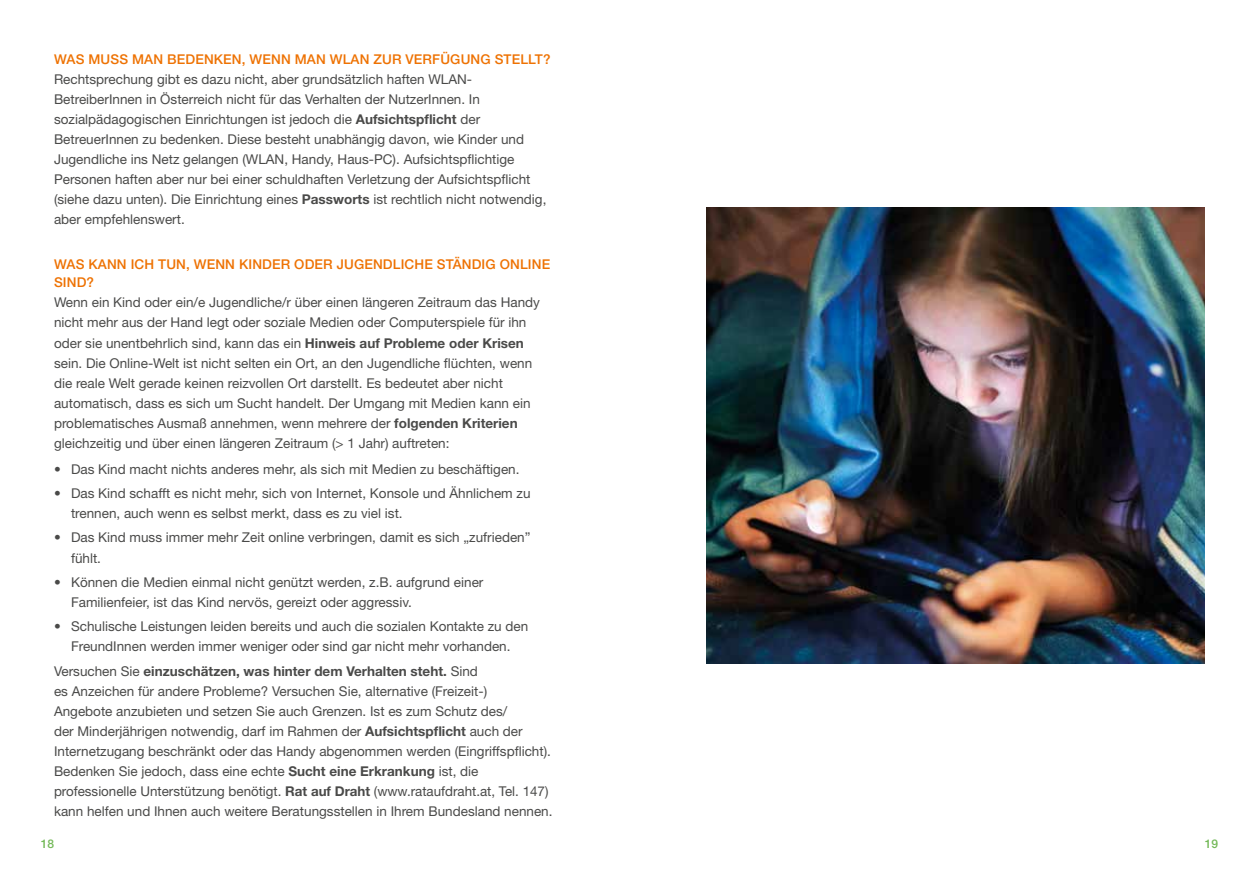
<style>
.page{position:relative;width:1259px;height:893px;background:#fff}
.page>*{position:absolute;margin:0;border:0;box-sizing:border-box;transform-origin:0 0}
.t1{font:13.5px/20.1px "Helvetica Neue LT Std";color:#4a4a49}
.t2{font:500 13.5px/18px "Helvetica Neue LT Std";letter-spacing:.01em;color:#ee7203}
.t3{font:500 12px "Helvetica Neue LT Std";color:#74b959}
.s1{font-weight:700}
</style>
<div class="page">
<img style="left:706px;top:208px;width:499px;height:456px">
<p class="t2" style="left:54px;top:50px;width:498px">WAS MUSS MAN BEDENKEN, WENN MAN WLAN ZUR VERFÜGUNG STELLT?</p>
<p class="t1" style="left:54px;top:69px;width:494px">Rechtsprechung gibt es dazu nicht, aber grundsätzlich haften WLAN-BetreiberInnen in Österreich nicht für das Verhalten der NutzerInnen. In sozialpädagogischen Einrichtungen ist jedoch die <span class="s1">Aufsichtspflicht</span> der BetreuerInnen zu bedenken. Diese besteht unabhängig davon, wie Kinder und Jugendliche ins Netz gelangen (WLAN, Handy, Haus-PC). Aufsichtspflichtige Personen haften aber nur bei einer schuldhaften Verletzung der Aufsichtspflicht (siehe dazu unten). Die Einrichtung eines <span class="s1">Passworts</span> ist rechtlich nicht notwendig, aber empfehlenswert.</p>
<p class="t2" style="left:54px;top:255px;width:498px">WAS KANN ICH TUN, WENN KINDER ODER JUGENDLICHE STÄNDIG ONLINE<br>SIND?</p>
<p class="t1" style="left:54px;top:292px;width:487px">Wenn ein Kind oder ein/e Jugendliche/r über einen längeren Zeitraum das Handy nicht mehr aus der Hand legt oder soziale Medien oder Computerspiele für ihn oder sie unentbehrlich sind, kann das ein <span class="s1">Hinweis auf Probleme oder Krisen </span>sein. Die Online-Welt ist nicht selten ein Ort, an den Jugendliche flüchten, wenn die reale Welt gerade keinen reizvollen Ort darstellt. Es bedeutet aber nicht automatisch, dass es sich um Sucht handelt. Der Umgang mit Medien kann ein problematisches Ausmaß annehmen, wenn mehrere der <span class="s1">folgenden Kriterien </span>gleichzeitig und über einen längeren Zeitraum (&gt; 1 Jahr) auftreten:</p>
<p class="t1" style="left:54px;top:459px;width:467px">• Das Kind macht nichts anderes mehr, als sich mit Medien zu beschäftigen.</p>
<p class="t1" style="left:71px;top:483px;width:461px;text-indent:-17px">• Das Kind schafft es nicht mehr, sich von Internet, Konsole und Ähnlichem zu trennen, auch wenn es selbst merkt, dass es zu viel ist.</p>
<p class="t1" style="left:71px;top:527px;width:461px;text-indent:-17px">• Das Kind muss immer mehr Zeit online verbringen, damit es sich „zufrieden” fühlt.</p>
<p class="t1" style="left:71px;top:572px;width:414px;text-indent:-17px">• Können die Medien einmal nicht genützt werden, z.B. aufgrund einer<br>Familienfeier, ist das Kind nervös, gereizt oder aggressiv.</p>
<p class="t1" style="left:54px;top:616px;width:476px;text-align:center">• Schulische Leistungen leiden bereits und auch die sozialen Kontakte zu den<br>FreundInnen werden immer weniger oder sind gar nicht mehr vorhanden.</p>
<p class="t1" style="left:54px;top:661px;width:500px">Versuchen Sie <span class="s1">einzuschätzen, was hinter dem Verhalten steht.</span> Sind<br>es Anzeichen für andere Probleme? Versuchen Sie, alternative (Freizeit-)<br>Angebote anzubieten und setzen Sie auch Grenzen. Ist es zum Schutz des/<br>der Minderjährigen notwendig, darf im Rahmen der <span class="s1">Aufsichtspflicht</span> auch der Internetzugang beschränkt oder das Handy abgenommen werden (Eingriffspflicht).<br>Bedenken Sie jedoch, dass eine echte <span class="s1">Sucht eine Erkrankung</span> ist, die professionelle Unterstützung benötigt. <span class="s1">Rat auf Draht</span> (www.rataufdraht.at, Tel. 147) kann helfen und Ihnen auch weitere Beratungsstellen in Ihrem Bundesland nennen.</p>
<p class="t3" style="left:41px;top:836px;width:15px">18</p>
<p class="t3" style="left:1205px;top:836px;width:15px">19</p>
</div>
